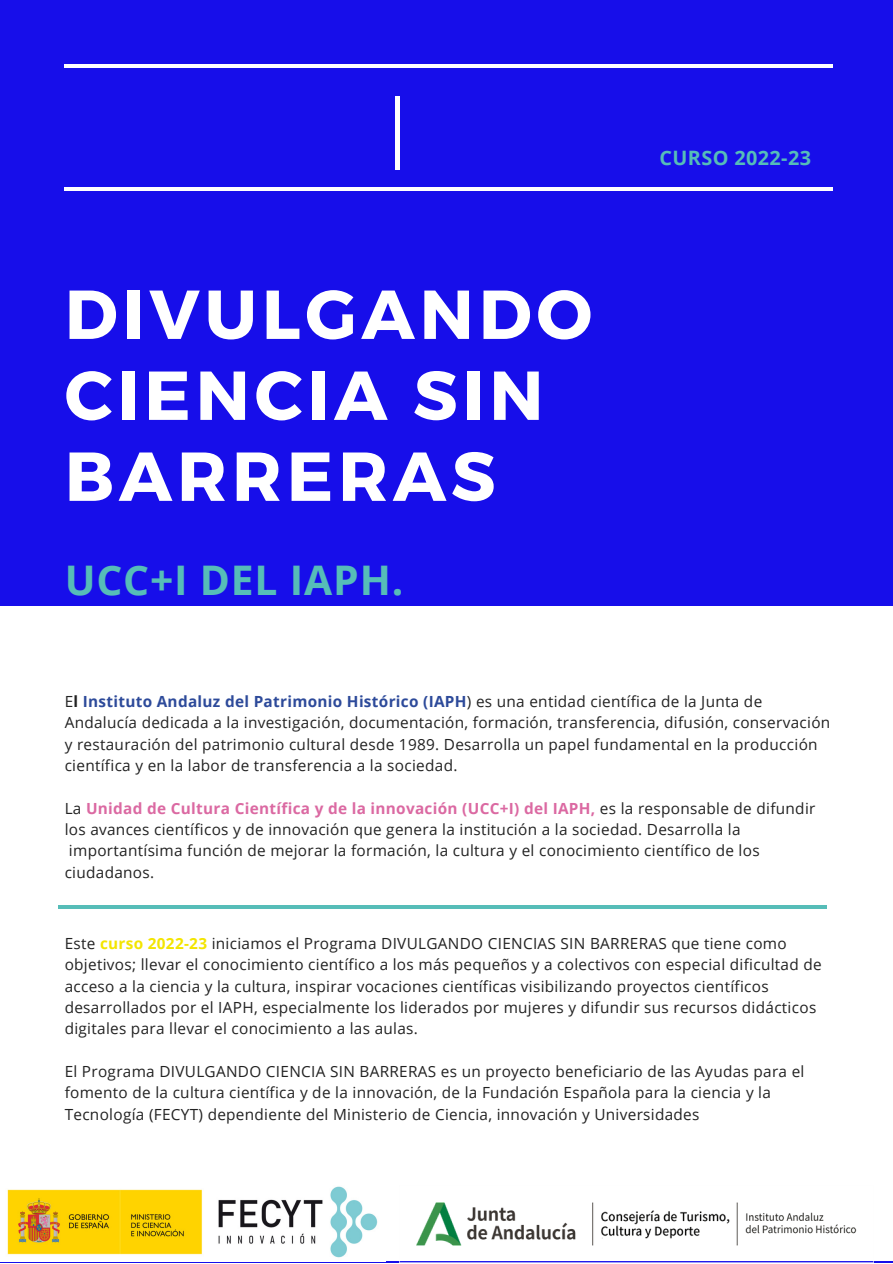
<style>
.page{position:relative;width:893px;height:1264px;background:#fff}
.page>*{position:absolute;margin:0;border:0;box-sizing:border-box;transform-origin:0 0}
.t1{font:700 69px/81px "Montserrat";letter-spacing:.07em;color:#fff}
.t2{font:700 40.8px "Open Sans";letter-spacing:.02em;color:#56bdb8}
.t3{font:700 19.8px "Open Sans";letter-spacing:.02em;color:#56bdb8}
.t4{font:15.3px/21.3px "Open Sans";letter-spacing:.02em;color:#222}
.s1{font-weight:700}
.s2{font-weight:700;color:#2d4a9a}
.s3{font-weight:700;color:#db69a2}
.s4{font-weight:700;color:#f3e501}
</style>
<div class="page">
<div style="left:0;top:0;width:892px;height:1262px;background:#170eea"></div>
<div style="left:0;top:606px;width:892px;height:654px;background:#fff"></div>
<hr style="left:64px;top:64px;width:768px;height:4px;background:#fff">
<hr style="left:64px;top:187px;width:768px;height:3px;background:#fff">
<hr style="left:396px;top:96px;width:3px;height:73px;background:#fff">
<hr style="left:58px;top:905px;width:768px;height:3px;background:#56bdb8">
<img style="left:0;top:1186px;width:386px;height:75px">
<img style="left:399px;top:1202px;width:474px;height:60px">
<h1 class="t1" style="left:65px;top:270px;width:529px">DIVULGANDO<br>CIENCIA SIN<br>BARRERAS</h1>
<h2 class="t2" style="left:65px;top:551px;width:340px">UCC+I DEL IAPH.</h2>
<p class="t3" style="left:659px;top:144px;width:153px">CURSO 2022-23</p>
<p class="t4" style="left:65px;top:690px;width:767px">E<span class="s1">l</span> <span class="s2">Instituto Andaluz del Patrimonio Histórico (IAPH</span>) es una entidad científica de la Junta de Andalucía dedicada a la investigación, documentación, formación, transferencia, difusión, conservación y restauración del patrimonio cultural desde 1989. Desarrolla un papel fundamental en la producción científica y en la labor de transferencia a la sociedad.</p>
<p class="t4" style="left:65px;top:797px;width:752px">La <span class="s3">Unidad de Cultura Científica y de la innovación (UCC+I) del IAPH,</span> es la responsable de difundir los avances científicos y de innovación que genera la institución a la sociedad. Desarrolla la importantísima función de mejorar la formación, la cultura y el conocimiento científico de los ciudadanos.</p>
<p class="t4" style="left:65px;top:932px;width:758px">Este <span class="s4">curso 2022-23</span> iniciamos el Programa DIVULGANDO CIENCIAS SIN BARRERAS que tiene como objetivos; llevar el conocimiento científico a los más pequeños y a colectivos con especial dificultad de acceso a la ciencia y la cultura, inspirar vocaciones científicas visibilizando proyectos científicos desarrollados por el IAPH, especialmente los liderados por mujeres y difundir sus recursos didácticos digitales para llevar el conocimiento a las aulas.</p>
<p class="t4" style="left:65px;top:1060px;width:741px">El Programa DIVULGANDO CIENCIA SIN BARRERAS es un proyecto beneficiario de las Ayudas para el fomento de la cultura científica y de la innovación, de la Fundación Española para la ciencia y la<br>Tecnología (FECYT) dependiente del Ministerio de Ciencia, innovación y Universidades</p>
</div>
